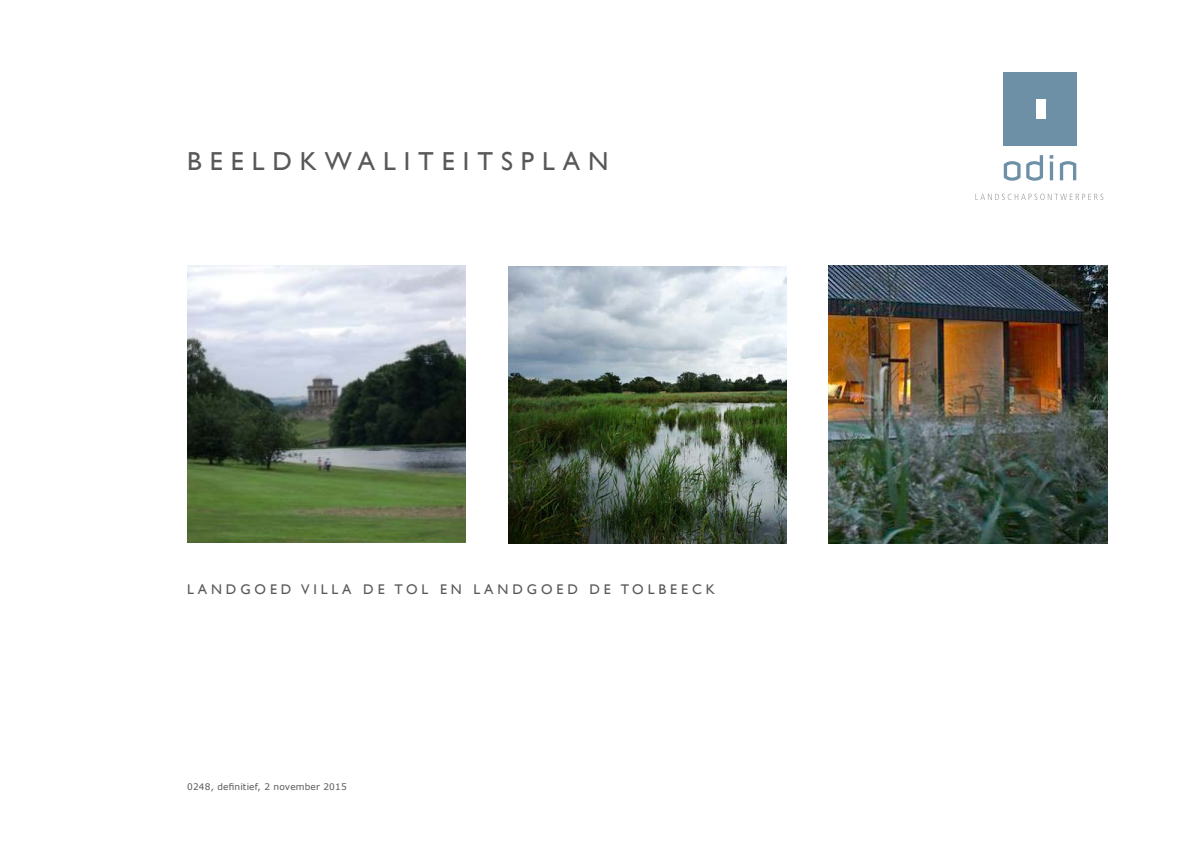
<style>
.page{position:relative;width:1191px;height:842px;background:#fff}
.page>*{position:absolute;margin:0;border:0;box-sizing:border-box;transform-origin:0 0}
.t1{font:26px "Gill Sans";letter-spacing:.305em;color:#58585a}
.t2{font:14px "Gill Sans";letter-spacing:.28em;color:#58585a}
.t3{font:9px "Verdana";letter-spacing:.015em;color:#58585a}
</style>
<div class="page">
<svg style="left:1003px;top:161px;width:17px;height:20px"></svg>
<svg style="left:1026px;top:155px;width:17px;height:26px"></svg>
<svg style="left:1049px;top:155px;width:4px;height:25px"></svg>
<svg style="left:1059px;top:161px;width:17px;height:19px"></svg>
<svg style="left:975px;top:194px;width:128px;height:6px"></svg>
<div style="left:1003px;top:73px;width:73px;height:73px;background:#6e90a6"></div>
<div style="left:1035px;top:100px;width:10px;height:19px;background:#fff"></div>
<img style="left:187px;top:265px;width:278px;height:278px">
<img style="left:508px;top:266px;width:278px;height:278px">
<img style="left:828px;top:265px;width:279px;height:279px">
<h1 class="t1" style="left:187px;top:146px;width:423px">BEELDKWALITEITSPLAN</h1>
<p class="t2" style="left:187px;top:581px;width:529px">LANDGOED VILLA DE TOL EN LANDGOED DE TOLBEECK</p>
<p class="t3" style="left:187px;top:780px;width:161px">0248, definitief, 2 november 2015</p>
</div>
